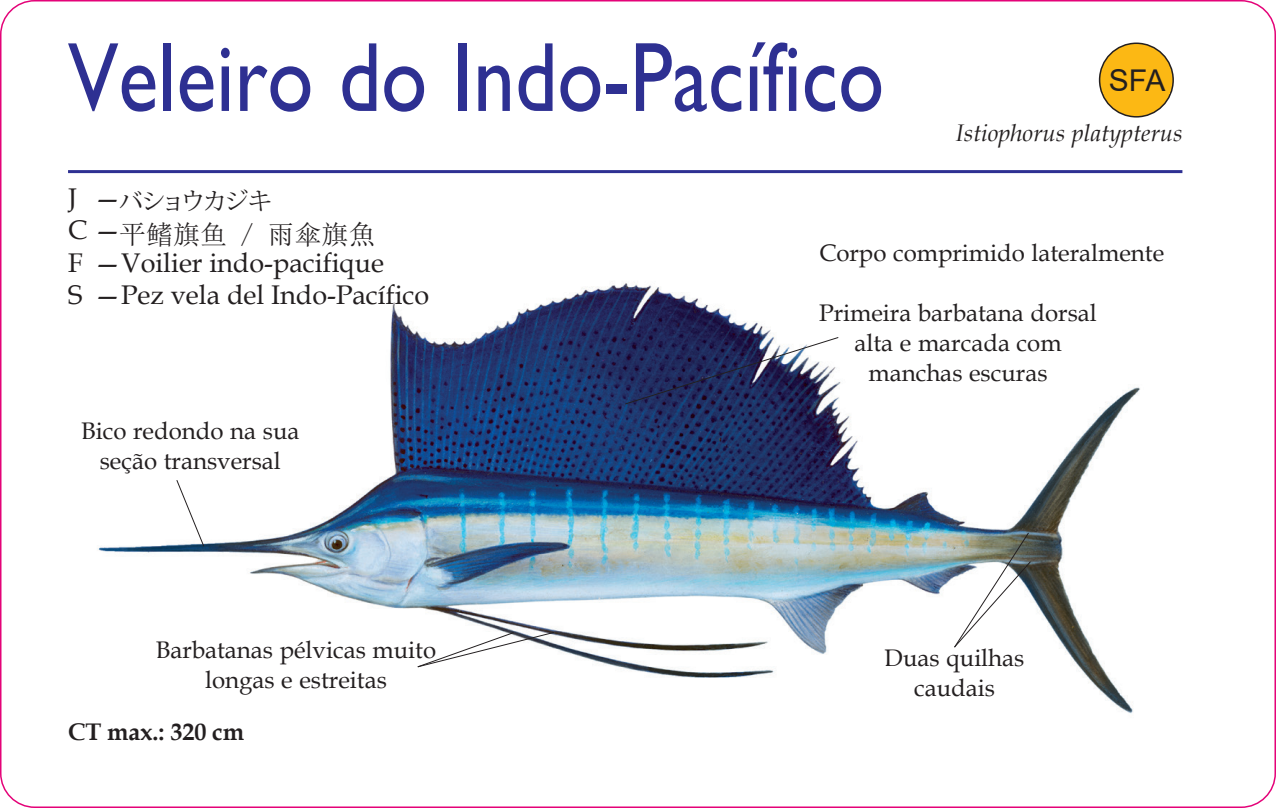
<style>
.page{position:relative;width:1276px;height:808px;background:#fff}
.page>*{position:absolute;margin:0;border:0;box-sizing:border-box;transform-origin:0 0}
.Normal_e{font:99px "Gill Sans";color:#2e3092;scale:.84 1}
.t1{font:30px "Arial";color:#231f20}
.t2{font:27px "Book Antiqua";color:#231f20}
.t3{font:27px "Sim Sun";color:#231f20}
.Normal_e-2{font:24px/30px "Book Antiqua";color:#231f20;text-align:center}
.Normal_e-3{font:italic 24px "Book Antiqua";color:#231f20}
.Normal_e-4{font:700 24px "Book Antiqua";color:#231f20}
.t4{font:24px "Koz Min Pr 6 N";letter-spacing:-.1em;color:#231f20}
</style>
<div class="page">
<img style="left:98px;top:282px;width:1042px;height:432px">
<hr style="left:68px;top:170px;width:1114px;height:3px;background:#2e3092">
<div style="left:1099px;top:43px;width:74px;height:74px;background:#fcb814;border-radius:50%"></div>
<div style="left:1099px;top:43px;width:75px;height:75px;border:2px solid #231f20;border-radius:50%"></div>
<div style="left:1103px;top:67px;width:66px;height:26px;background:#fcb814"></div>
<svg style="left:625px;top:337px;width:213px;height:67px"></svg>
<svg style="left:176px;top:480px;width:28px;height:67px"></svg>
<img style="left:954px;top:532px;width:77px;height:116px">
<svg style="left:417px;top:632px;width:137px;height:35px"></svg>
<p class="Normal_e" style="left:68px;top:20px;width:973px">Veleiro do Indo-Pacífico</p>
<p class="t1" style="left:1109px;top:60px;width:58px">SFA</p>
<p class="Normal_e-3" style="left:955px;top:116px;width:228px">Istiophorus platypterus</p>
<p class="t2" style="left:68px;top:179px;width:10px">J</p>
<p class="t2" style="left:68px;top:211px;width:55px">C —</p>
<p class="t2" style="left:68px;top:244px;width:317px">F —Voilier indo-pacifique</p>
<p class="t2" style="left:68px;top:276px;width:363px">S —Pez vela del Indo-Pacífico</p>
<p class="t4" style="left:119px;top:188px;width:155px">バショウカジキ</p>
<p class="t2" style="left:94px;top:179px;width:28px">—</p>
<p class="t3" style="left:119px;top:221px;width:258px">平鳍旗鱼 / 雨傘旗魚</p>
<p class="Normal_e-2" style="left:81px;top:415px;width:220px">Bico redondo na sua seção transversal</p>
<p class="Normal_e-2" style="left:819px;top:238px;width:346px">Corpo comprimido lateralmente</p>
<p class="Normal_e-2" style="left:819px;top:298px;width:279px">Primeira barbatana dorsal alta e marcada com manchas escuras</p>
<p class="Normal_e-2" style="left:156px;top:634px;width:282px">Barbatanas pélvicas muito longas e estreitas</p>
<p class="Normal_e-2" style="left:884px;top:642px;width:141px">Duas quilhas caudais</p>
<p class="Normal_e-4" style="left:68px;top:716px;width:178px">CT max.: 320 cm</p>
</div>
